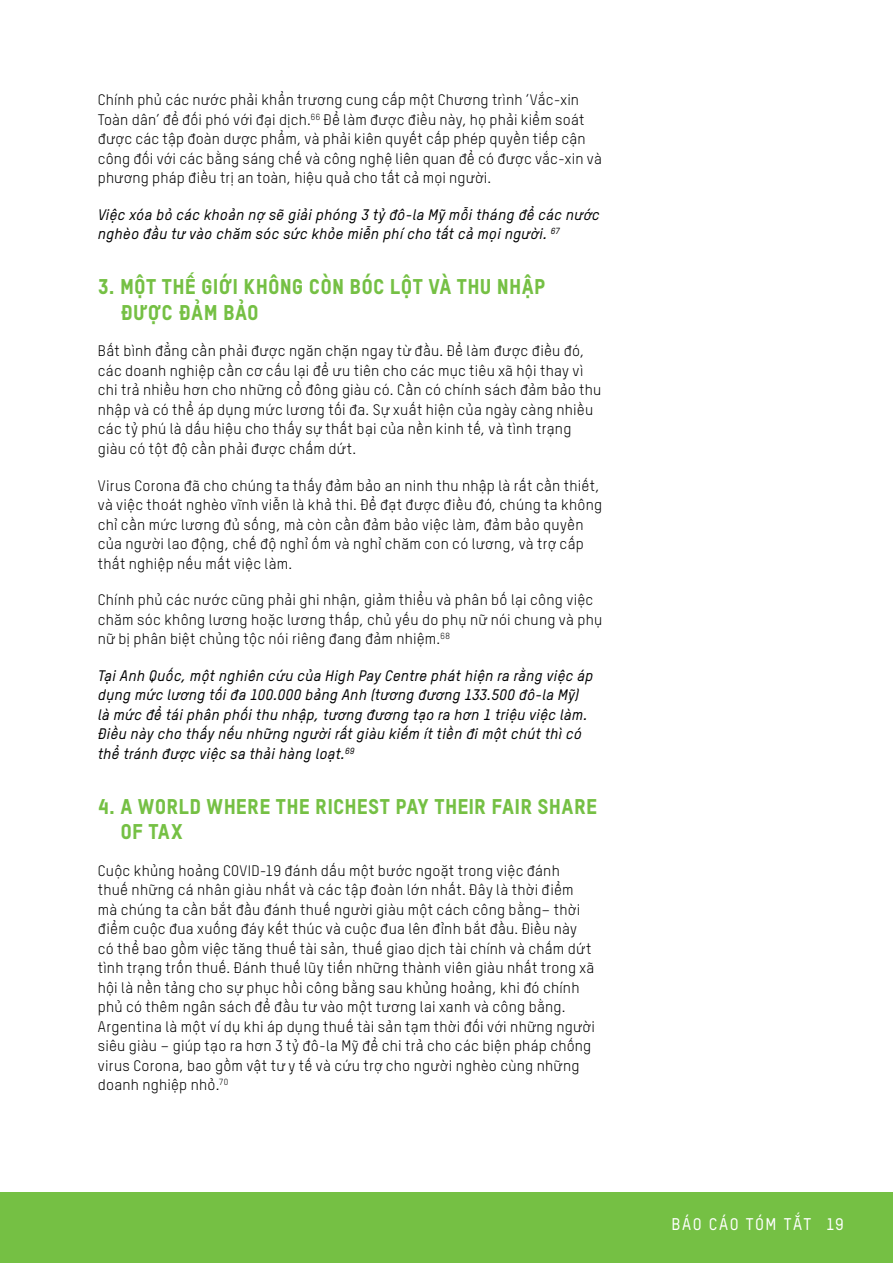
<style>
.page{position:relative;width:893px;height:1263px;background:#fff}
.page>*{position:absolute;margin:0;border:0;box-sizing:border-box;transform-origin:0 0}
.t1{font:21px/25.5px "Oxfam TSTARPRO Headline";letter-spacing:.01em;color:#75c044}
.t2{font:500 16.5px "Oxfam TSTARPRO";letter-spacing:.09em;color:#fff}
.t3{font:15px/19.5px "Oxfam TSTARPRO";letter-spacing:.015em;color:#000}
.t4{font:italic 500 15px/19.5px "Oxfam TSTARPRO";letter-spacing:.01em;color:#000}
</style>
<div class="page">
<div style="left:0;top:1192px;width:893px;height:71px;background:#75c044"></div>
<p class="t3" style="left:98px;top:89px;width:506px">Chính phủ các nước phải khẩn trương cung cấp một Chương trình ‘Vắc-xin Toàn dân’ để đối phó với đại dịch.<sup>66</sup> Để làm được điều này, họ phải kiểm soát được các tập đoàn dược phẩm, và phải kiên quyết cấp phép quyền tiếp cận công đối với các bằng sáng chế và công nghệ liên quan để có được vắc-xin và phương pháp điều trị an toàn, hiệu quả cho tất cả mọi người.</p>
<p class="t4" style="left:98px;top:203px;width:503px">Việc xóa bỏ các khoản nợ sẽ giải phóng 3 tỷ đô-la Mỹ mỗi tháng để các nước nghèo đầu tư vào chăm sóc sức khỏe miễn phí cho tất cả mọi người. <sup>67</sup></p>
<h1 class="t1" style="left:120px;top:272px;width:427px;text-indent:-22px">3. MỘT THẾ GIỚI KHÔNG CÒN BÓC LỘT VÀ THU NHẬP<br>ĐƯỢC ĐẢM BẢO</h1>
<p class="t3" style="left:98px;top:340px;width:505px">Bất bình đẳng cần phải được ngăn chặn ngay từ đầu. Để làm được điều đó, các doanh nghiệp cần cơ cấu lại để ưu tiên cho các mục tiêu xã hội thay vì chi trả nhiều hơn cho những cổ đông giàu có. Cần có chính sách đảm bảo thu nhập và có thể áp dụng mức lương tối đa. Sự xuất hiện của ngày càng nhiều các tỷ phú là dấu hiệu cho thấy sự thất bại của nền kinh tế, và tình trạng giàu có tột độ cần phải được chấm dứt.</p>
<p class="t3" style="left:98px;top:474px;width:506px">Virus Corona đã cho chúng ta thấy đảm bảo an ninh thu nhập là rất cần thiết, và việc thoát nghèo vĩnh viễn là khả thi. Để đạt được điều đó, chúng ta không chỉ cần mức lương đủ sống, mà còn cần đảm bảo việc làm, đảm bảo quyền của người lao động, chế độ nghỉ ốm và nghỉ chăm con có lương, và trợ cấp thất nghiệp nếu mất việc làm.</p>
<p class="t3" style="left:98px;top:589px;width:506px">Chính phủ các nước cũng phải ghi nhận, giảm thiểu và phân bố lại công việc chăm sóc không lương hoặc lương thấp, chủ yếu do phụ nữ nói chung và phụ nữ bị phân biệt chủng tộc nói riêng đang đảm nhiệm.<sup>68</sup></p>
<p class="t4" style="left:98px;top:664px;width:497px">Tại Anh Quốc, một nghiên cứu của High Pay Centre phát hiện ra rằng việc áp dụng mức lương tối đa 100.000 bảng Anh (tương đương 133.500 đô-la Mỹ) là mức để tái phân phối thu nhập, tương đương tạo ra hơn 1 triệu việc làm.<br>Điều này cho thấy nếu những người rất giàu kiếm ít tiền đi một chút thì có thể tránh được việc sa thải hàng loạt.<sup>69</sup></p>
<h1 class="t1" style="left:120px;top:792px;width:478px;text-indent:-23px">4. A WORLD WHERE THE RICHEST PAY THEIR FAIR SHARE<br>OF TAX</h1>
<p class="t3" style="left:98px;top:859px;width:499px">Cuộc khủng hoảng COVID-19 đánh dấu một bước ngoặt trong việc đánh<br>thuế những cá nhân giàu nhất và các tập đoàn lớn nhất. Đây là thời điểm mà chúng ta cần bắt đầu đánh thuế người giàu một cách công bằng– thời điểm cuộc đua xuống đáy kết thúc và cuộc đua lên đỉnh bắt đầu. Điều này có thể bao gồm việc tăng thuế tài sản, thuế giao dịch tài chính và chấm dứt tình trạng trốn thuế. Đánh thuế lũy tiến những thành viên giàu nhất trong xã hội là nền tảng cho sự phục hồi công bằng sau khủng hoảng, khi đó chính phủ có thêm ngân sách để đầu tư vào một tương lai xanh và công bằng.<br>Argentina là một ví dụ khi áp dụng thuế tài sản tạm thời đối với những người siêu giàu – giúp tạo ra hơn 3 tỷ đô-la Mỹ để chi trả cho các biện pháp chống virus Corona, bao gồm vật tư y tế và cứu trợ cho người nghèo cùng những doanh nghiệp nhỏ.<sup>70</sup></p>
<p class="t2" style="left:672px;top:1211px;width:173px">BÁO CÁO TÓM TẮT 19</p>
</div>
